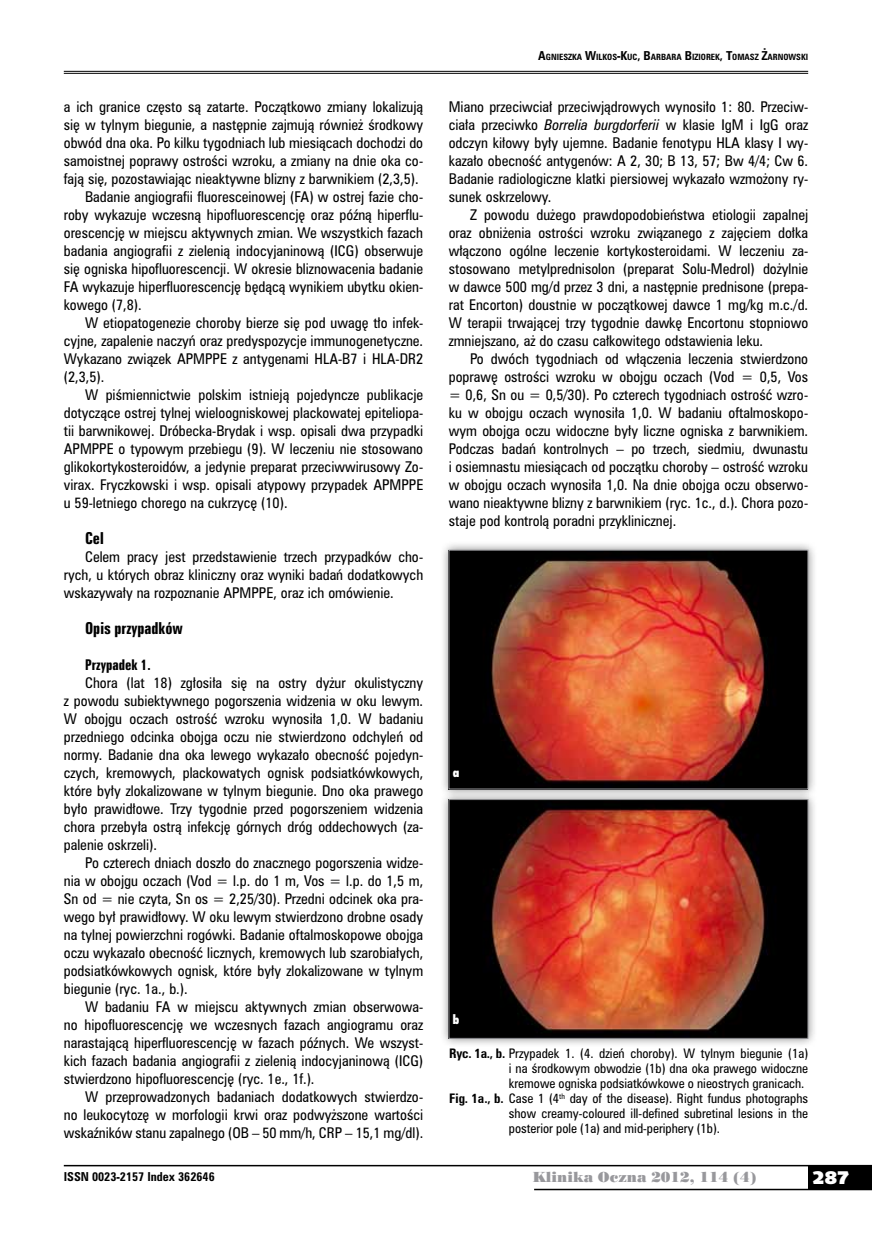
<style>
.page{position:relative;width:872px;height:1234px;background:#fff}
.page>*{position:absolute;margin:0;border:0;box-sizing:border-box;transform-origin:0 0}
.t1{font:18px "Humanst 531 U Blk PL";color:#fff}
.t2{font:15px "Zurich Bd X Cn PL";color:#000}
.t3{font:13.5px/18px "Zurich Cn PL";color:#000;text-align:justify}
.t4{font:13.5px "Poster Bodoni PL";color:#98989c}
.t5{font:13.5px "Zurich Bd X Cn PL";color:#000}
.t6{font:12px "Zurich Cn PL";color:#000}
.t7{font:12px "Futura X Blk Cn PL";color:#fff}
.t8{font:700 11.25px "Zurich Cn PL";color:#000}
.t9{font:700 7.8px "Zurich Cn PL";color:#000}
.s1{font-size:11.25px}
.s2{font-style:italic}
.s3{font-weight:700}
</style>
<div class="page">
<div style="left:808px;top:1165px;width:64px;height:24px;background:#000"></div>
<hr style="left:64px;top:1164px;width:808px;height:2px;background:#000">
<hr style="left:534px;top:1188px;width:338px;height:1px;background:#000">
<hr style="left:64px;top:71px;width:744px;height:1px;background:#000">
<hr style="left:64px;top:73px;width:744px;height:1px;background:#000">
<div style="left:440px;top:541px;width:377px;height:257px;background:#000;opacity:.45"></div>
<img style="left:451px;top:552px;width:355px;height:235px">
<div style="left:449px;top:550px;width:359px;height:239px;border:1px solid #98989c"></div>
<div style="left:440px;top:790px;width:377px;height:257px;background:#000;opacity:.45"></div>
<img style="left:451px;top:801px;width:355px;height:235px">
<div style="left:449px;top:799px;width:359px;height:239px;border:1px solid #98989c"></div>
<p class="t3" style="left:64px;top:97px;width:361px">a ich granice często są zatarte. Początkowo zmiany lokalizują</p>
<p class="t3" style="left:64px;top:115px;width:361px">się w tylnym biegunie, a następnie zajmują również środkowy</p>
<p class="t3" style="left:64px;top:133px;width:361px">obwód dna oka. Po kilku tygodniach lub miesiącach dochodzi do</p>
<p class="t3" style="left:64px;top:151px;width:361px">samoistnej poprawy ostrości wzroku, a zmiany na dnie oka co-</p>
<p class="t3" style="left:64px;top:169px;width:356px">fają się, pozostawiając nieaktywne blizny z barwnikiem (2,3,5).</p>
<p class="t3" style="left:85px;top:187px;width:340px">Badanie angiografii fluoresceinowej (FA) w ostrej fazie cho-</p>
<p class="t3" style="left:64px;top:205px;width:361px">roby wykazuje wczesną hipofluorescencję oraz późną hiperflu-</p>
<p class="t3" style="left:64px;top:223px;width:361px">orescencję w miejscu aktywnych zmian. We wszystkich fazach</p>
<p class="t3" style="left:64px;top:241px;width:361px">badania angiografii z zielenią indocyjaninową (ICG) obserwuje</p>
<p class="t3" style="left:64px;top:259px;width:361px">się ogniska hipofluorescencji. W okresie bliznowacenia badanie</p>
<p class="t3" style="left:64px;top:277px;width:361px">FA wykazuje hiperfluorescencję będącą wynikiem ubytku okien-</p>
<p class="t3" style="left:64px;top:295px;width:80px">kowego (7,8).</p>
<p class="t3" style="left:85px;top:313px;width:340px">W etiopatogenezie choroby bierze się pod uwagę tło infek-</p>
<p class="t3" style="left:64px;top:331px;width:361px">cyjne, zapalenie naczyń oraz predyspozycje immunogenetyczne.</p>
<p class="t3" style="left:64px;top:349px;width:361px">Wykazano związek APMPPE z antygenami HLA-B7 i HLA-DR2</p>
<p class="t3" style="left:64px;top:367px;width:42px">(2,3,5).</p>
<p class="t3" style="left:85px;top:385px;width:340px">W piśmiennictwie polskim istnieją pojedyncze publikacje</p>
<p class="t3" style="left:64px;top:403px;width:361px">dotyczące ostrej tylnej wieloogniskowej plackowatej epiteliopa-</p>
<p class="t3" style="left:64px;top:421px;width:361px">tii barwnikowej. Dróbecka-Brydak i wsp. opisali dwa przypadki</p>
<p class="t3" style="left:64px;top:439px;width:361px">APMPPE o typowym przebiegu (9). W leczeniu nie stosowano</p>
<p class="t3" style="left:64px;top:457px;width:361px">glikokortykosteroidów, a jedynie preparat przeciwwirusowy Zo-</p>
<p class="t3" style="left:64px;top:475px;width:361px">virax. Fryczkowski i wsp. opisali atypowy przypadek APMPPE</p>
<p class="t3" style="left:64px;top:493px;width:225px">u 59-letniego chorego na cukrzycę (10).</p>
<p class="t2" style="left:85px;top:528px;width:20px">Cel</p>
<p class="t3" style="left:64px;top:547px;width:361px;text-indent:21px">Celem pracy jest przedstawienie trzech przypadków cho&shy;rych, u których obraz kliniczny oraz wyniki badań dodatkowych wskazywały na rozpoznanie APMPPE, oraz ich omówienie.</p>
<p class="t2" style="left:85px;top:618px;width:99px">Opis przypadków</p>
<p class="t5" style="left:85px;top:656px;width:67px">Przypadek 1.</p>
<p class="t3" style="left:64px;top:673px;width:361px;text-indent:21px">Chora (lat 18) zgłosiła się na ostry dyżur okulistyczny z powodu subiektywnego pogorszenia widzenia w oku lewym.<br>W obojgu oczach ostrość wzroku wynosiła 1,0. W badaniu przedniego odcinka obojga oczu nie stwierdzono odchyleń od normy. Badanie dna oka lewego wykazało obecność pojedyn&shy;czych, kremowych, plackowatych ognisk podsiatkówkowych, które były zlokalizowane w tylnym biegunie. Dno oka prawego było prawidłowe. Trzy tygodnie przed pogorszeniem widzenia chora przebyła ostrą infekcję górnych dróg oddechowych (za&shy;palenie oskrzeli).</p>
<p class="t3" style="left:64px;top:853px;width:361px;text-indent:21px">Po czterech dniach doszło do znacznego pogorszenia widze&shy;nia w obojgu oczach (Vod = l.p. do 1 m, Vos = l.p. do 1,5 m, Sn od = nie czyta, Sn os = 2,25/30). Przedni odcinek oka pra&shy;wego był prawidłowy. W oku lewym stwierdzono drobne osady na tylnej powierzchni rogówki. Badanie oftalmoskopowe obojga oczu wykazało obecność licznych, kremowych lub szarobiałych, podsiatkówkowych ognisk, które były zlokalizowane w tylnym biegunie (ryc. 1a., b.).</p>
<p class="t3" style="left:64px;top:997px;width:361px;text-indent:21px">W badaniu FA w miejscu aktywnych zmian obserwowa&shy;no hipofluorescencję we wczesnych fazach angiogramu oraz narastającą hiperfluorescencję w fazach późnych. We wszyst&shy;kich fazach badania angiografii z zielenią indocyjaninową (ICG) stwierdzono hipofluorescencję (ryc. 1e., 1f.).</p>
<p class="t3" style="left:64px;top:1087px;width:361px;text-indent:21px">W przeprowadzonych badaniach dodatkowych stwierdzo&shy;no leukocytozę w morfologii krwi oraz podwyższone wartości wskaźników stanu zapalnego (OB – 50 mm/h, CRP – 15,1 mg/dl).</p>
<p class="t9" style="left:538px;top:52px;width:271px"><span class="s1">A</span>GNIESZKA <span class="s1">W</span>ILKOS<span class="s1">-K</span>UC<span class="s1">, B</span>ARBARA <span class="s1">B</span>IZIOREK<span class="s1">, T</span>OMASZ <span class="s1">Ż</span>ARNOWSKI</p>
<p class="t3" style="left:449px;top:97px;width:361px">Miano przeciwciał przeciwjądrowych wynosiło 1: 80. Przeciw&shy;ciała przeciwko <span class="s2">Borrelia burgdorferii</span> w klasie IgM i IgG oraz odczyn kiłowy były ujemne. Badanie fenotypu HLA klasy I wy&shy;kazało obecność antygenów: A 2, 30; B 13, 57; Bw 4/4; Cw 6.<br>Badanie radiologiczne klatki piersiowej wykazało wzmożony ry&shy;sunek oskrzelowy.</p>
<p class="t3" style="left:449px;top:205px;width:361px;text-indent:21px">Z powodu dużego prawdopodobieństwa etiologii zapalnej oraz obniżenia ostrości wzroku związanego z zajęciem dołka włączono ogólne leczenie kortykosteroidami. W leczeniu za&shy;stosowano metylprednisolon (preparat Solu-Medrol) dożylnie w dawce 500 mg/d przez 3 dni, a następnie prednisone (prepa&shy;rat Encorton) doustnie w początkowej dawce 1 mg/kg m.c./d.<br>W terapii trwającej trzy tygodnie dawkę Encortonu stopniowo zmniejszano, aż do czasu całkowitego odstawienia leku.</p>
<p class="t3" style="left:449px;top:349px;width:361px;text-indent:21px">Po dwóch tygodniach od włączenia leczenia stwierdzono poprawę ostrości wzroku w obojgu oczach (Vod = 0,5, Vos = 0,6, Sn ou = 0,5/30). Po czterech tygodniach ostrość wzro&shy;ku w obojgu oczach wynosiła 1,0. W badaniu oftalmoskopo&shy;wym obojga oczu widoczne były liczne ogniska z barwnikiem.<br>Podczas badań kontrolnych – po trzech, siedmiu, dwunastu i osiemnastu miesiącach od początku choroby – ostrość wzroku w obojgu oczach wynosiła 1,0. Na dnie obojga oczu obserwo&shy;wano nieaktywne blizny z barwnikiem (ryc. 1c., d.). Chora pozo&shy;staje pod kontrolą poradni przyklinicznej.</p>
<p class="t7" style="left:453px;top:764px;width:8px">a</p>
<p class="t7" style="left:453px;top:1011px;width:8px">b</p>
<p class="t6" style="left:449px;top:1045px;width:360px"><span class="s3">Ryc. 1a., b.</span> Przypadek 1. (4. dzień choroby). W tylnym biegunie (1a)</p>
<p class="t6" style="left:509px;top:1060px;width:301px">i na środkowym obwodzie (1b) dna oka prawego widoczne</p>
<p class="t6" style="left:509px;top:1075px;width:297px">kremowe ogniska podsiatkówkowe o nieostrych granicach.</p>
<p class="t6" style="left:449px;top:1090px;width:360px"><span class="s3">Fig. 1a., b.</span> Case 1 (4<sup>th</sup> day of the disease). Right fundus photographs</p>
<p class="t6" style="left:509px;top:1105px;width:301px">show creamy-coloured ill-defined subretinal lesions in the</p>
<p class="t6" style="left:509px;top:1120px;width:213px">posterior pole (1a) and mid-periphery (1b).</p>
<p class="t8" style="left:64px;top:1168px;width:152px">ISSN 0023-2157 Index 362646</p>
<p class="t4" style="left:532px;top:1168px;width:225px">Klinika Oczna 2012, 114 (4)</p>
<h1 class="t1" style="left:812px;top:1165px;width:38px">287</h1>
</div>
